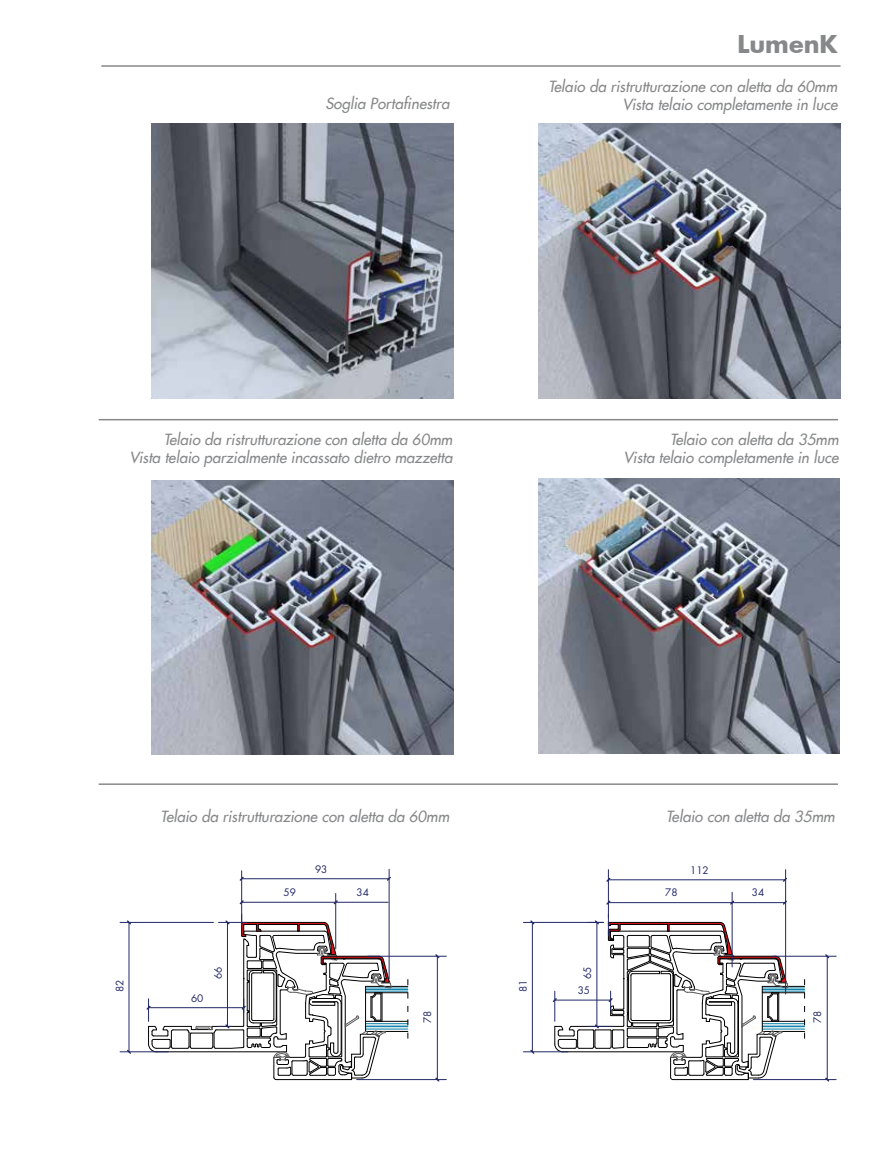
<style>
.page{position:relative;width:893px;height:1149px;background:#fff}
.page>*{position:absolute;margin:0;border:0;box-sizing:border-box;transform-origin:0 0}
.t1{font:700 24px "Futura";color:#87888a}
.t2{font:italic 15px/18.1px "Futura LT";color:#87888a;text-align:right}
.t3{font:10.05px "Futura";color:#222866}
</style>
<div class="page">
<hr style="left:101px;top:65px;width:739px;height:2px;background:#87888a">
<hr style="left:99px;top:419px;width:739px;height:1px;background:#87888a">
<hr style="left:99px;top:783px;width:739px;height:1px;background:#87888a">
<img style="left:152px;top:124px;width:302px;height:274px">
<img style="left:152px;top:480px;width:302px;height:274px">
<img style="left:538px;top:124px;width:302px;height:274px">
<img style="left:538px;top:478px;width:302px;height:275px">
<hr style="left:366px;top:987px;width:42px;height:1px;background:#057ca5">
<hr style="left:366px;top:988px;width:42px;height:1px;background:#057ca5">
<hr style="left:366px;top:990px;width:42px;height:1px;background:#057ca5">
<hr style="left:366px;top:1028px;width:42px;height:1px;background:#057ca5">
<hr style="left:366px;top:1025px;width:42px;height:1px;background:#057ca5">
<hr style="left:366px;top:1026px;width:42px;height:1px;background:#057ca5">
<hr style="left:366px;top:1023px;width:42px;height:1px;background:#057ca5">
<hr style="left:366px;top:985px;width:42px;height:1px;background:#000">
<hr style="left:366px;top:992px;width:42px;height:1px;background:#000">
<hr style="left:366px;top:1030px;width:42px;height:1px;background:#000">
<hr style="left:366px;top:1020px;width:42px;height:1px;background:#000">
<svg style="left:126px;top:1048px;width:6px;height:6px"></svg>
<hr style="left:129px;top:922px;width:1px;height:129px;background:#222866">
<hr style="left:120px;top:921px;width:93px;height:1px;background:#222866">
<hr style="left:120px;top:1051px;width:48px;height:1px;background:#222866">
<svg style="left:145px;top:913px;width:246px;height:166px"></svg>
<svg style="left:239px;top:898px;width:6px;height:7px"></svg>
<svg style="left:239px;top:875px;width:6px;height:6px"></svg>
<svg style="left:386px;top:875px;width:5px;height:6px"></svg>
<svg style="left:332px;top:898px;width:7px;height:7px"></svg>
<hr style="left:242px;top:901px;width:146px;height:1px;background:#222866">
<hr style="left:242px;top:878px;width:146px;height:1px;background:#222866">
<hr style="left:241px;top:870px;width:1px;height:54px;background:#222866">
<hr style="left:335px;top:893px;width:1px;height:55px;background:#222866">
<hr style="left:389px;top:869px;width:1px;height:109px;background:#222866">
<svg style="left:434px;top:954px;width:7px;height:5px"></svg>
<svg style="left:434px;top:1075px;width:7px;height:7px"></svg>
<hr style="left:437px;top:955px;width:1px;height:124px;background:#222866">
<hr style="left:368px;top:955px;width:78px;height:1px;background:#222866">
<hr style="left:357px;top:1078px;width:89px;height:1px;background:#222866">
<hr style="left:762px;top:987px;width:43px;height:1px;background:#057ca5">
<hr style="left:762px;top:988px;width:43px;height:1px;background:#057ca5">
<hr style="left:762px;top:990px;width:43px;height:1px;background:#057ca5">
<hr style="left:762px;top:1028px;width:43px;height:1px;background:#057ca5">
<hr style="left:762px;top:1025px;width:43px;height:1px;background:#057ca5">
<hr style="left:762px;top:1026px;width:43px;height:1px;background:#057ca5">
<hr style="left:762px;top:1023px;width:43px;height:1px;background:#057ca5">
<hr style="left:762px;top:985px;width:43px;height:1px;background:#000">
<hr style="left:762px;top:992px;width:43px;height:1px;background:#000">
<hr style="left:762px;top:1030px;width:43px;height:1px;background:#000">
<hr style="left:762px;top:1020px;width:43px;height:1px;background:#000">
<svg style="left:529px;top:920px;width:7px;height:5px"></svg>
<svg style="left:529px;top:1048px;width:7px;height:6px"></svg>
<hr style="left:532px;top:922px;width:1px;height:129px;background:#222866">
<hr style="left:523px;top:921px;width:80px;height:1px;background:#222866">
<hr style="left:523px;top:1051px;width:45px;height:1px;background:#222866">
<svg style="left:551px;top:913px;width:237px;height:166px"></svg>
<svg style="left:606px;top:899px;width:6px;height:6px"></svg>
<svg style="left:729px;top:899px;width:6px;height:6px"></svg>
<svg style="left:782px;top:899px;width:5px;height:6px"></svg>
<hr style="left:608px;top:902px;width:177px;height:1px;background:#222866">
<svg style="left:606px;top:876px;width:6px;height:6px"></svg>
<hr style="left:608px;top:879px;width:177px;height:1px;background:#222866">
<hr style="left:608px;top:869px;width:1px;height:66px;background:#222866">
<hr style="left:732px;top:891px;width:1px;height:75px;background:#222866">
<hr style="left:785px;top:869px;width:1px;height:124px;background:#222866">
<svg style="left:824px;top:954px;width:6px;height:5px"></svg>
<svg style="left:824px;top:1075px;width:6px;height:7px"></svg>
<hr style="left:827px;top:955px;width:1px;height:124px;background:#222866">
<hr style="left:772px;top:955px;width:64px;height:1px;background:#222866">
<hr style="left:753px;top:1078px;width:83px;height:1px;background:#222866">
<p class="t2" style="left:325px;top:95px;width:125px">Soglia Portafinestra</p>
<h1 class="t1" style="left:738px;top:27px;width:102px">LumenK</h1>
<p class="t2" style="left:549px;top:77px;width:290px">Telaio da ristrutturazione con aletta da 60mm<br>Vista telaio completamente in luce</p>
<p class="t2" style="left:129px;top:430px;width:325px">Telaio da ristrutturazione con aletta da 60mm<br>Vista telaio parzialmente incassato dietro mazzetta</p>
<p class="t2" style="left:624px;top:430px;width:217px">Telaio con aletta da 35mm<br>Vista telaio completamente in luce</p>
<p class="t2" style="left:161px;top:807px;width:290px">Telaio da ristrutturazione con aletta da 60mm</p>
<p class="t2" style="left:666px;top:807px;width:170px">Telaio con aletta da 35mm</p>
<p class="t3" style="left:113px;top:991px;width:14px;rotate:-90deg">82</p>
<p class="t3" style="left:191px;top:991px;width:14px">60</p>
<p class="t3" style="left:211px;top:979px;width:14px;rotate:-90deg">66</p>
<p class="t3" style="left:315px;top:862px;width:14px">93</p>
<p class="t3" style="left:284px;top:885px;width:14px">59</p>
<p class="t3" style="left:357px;top:885px;width:14px">34</p>
<p class="t3" style="left:421px;top:1022px;width:14px;rotate:-90deg">78</p>
<p class="t3" style="left:581px;top:979px;width:14px;rotate:-90deg">65</p>
<p class="t3" style="left:516px;top:991px;width:14px;rotate:-90deg">81</p>
<p class="t3" style="left:578px;top:983px;width:14px">35</p>
<p class="t3" style="left:690px;top:862px;width:20px">112</p>
<p class="t3" style="left:665px;top:885px;width:14px">78</p>
<p class="t3" style="left:752px;top:885px;width:14px">34</p>
<p class="t3" style="left:810px;top:1022px;width:14px;rotate:-90deg">78</p>
</div>
